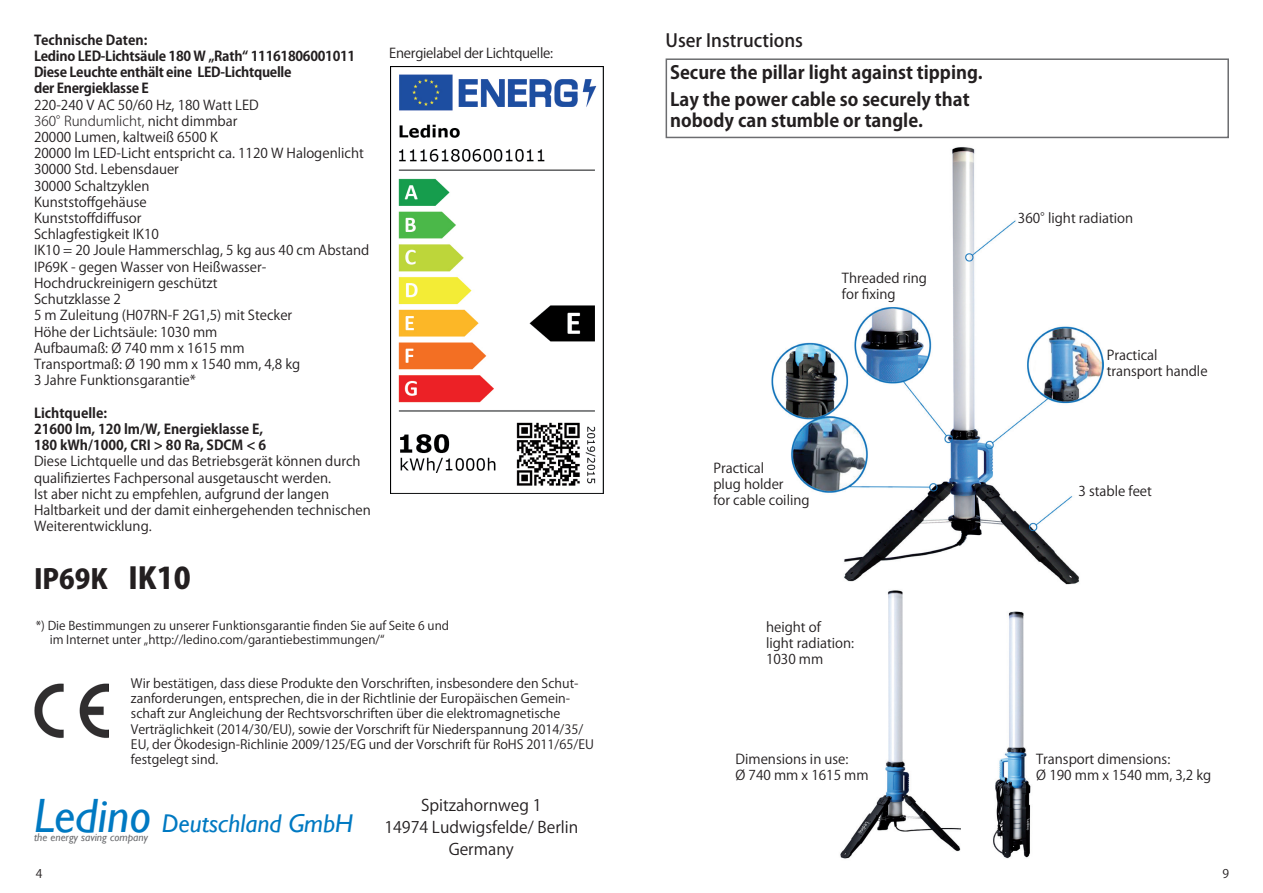
<style>
.page{position:relative;width:1263px;height:893px;background:#fff}
.page>*{position:absolute;margin:0;border:0;box-sizing:border-box;transform-origin:0 0}
.t1{font:800 27px "Koz Go Pro";color:#231f20}
.t2{font:italic 25.65px "Gill Sans";color:#0079c2}
.t3{font:700 18px/27px "Koz Go Pro";color:#231f20}
.t4{font:500 18px "Koz Go Pro";color:#231f20}
.t5{font:15.9px/21.9px "Koz Go Pro";color:#231f20;text-align:center}
.t6{font:13.5px/16.2px "Koz Go Pro";color:#231f20}
.t7{font:700 13.5px/16.2px "Koz Go Pro";letter-spacing:-.02em;color:#231f20}
.t8{font:700 13.5px/16.2px "Koz Go Pro";color:#231f20}
.t9{font:13.5px "Koz Go Pro";letter-spacing:-.02em;color:#231f20}
.t10{font:12.75px/15.3px "Koz Go Pro";color:#231f20}
.t11{font:12px/14.4px "Koz Go Pro";color:#231f20}
.t12{font:italic 11.25px "Gill Sans";color:#6c6d70}
.s1{font-weight:300}
.s2{font-size:29.4px}
.s3{font-size:48.15px}
</style>
<div class="page">
<img style="left:34px;top:683px;width:75px;height:55px">
<img style="left:390px;top:67px;width:213px;height:426px">
<img style="left:771px;top:147px;width:332px;height:438px">
<div style="left:666px;top:58px;width:563px;height:80px;border:2px solid #6c6d70"></div>
<img style="left:840px;top:590px;width:121px;height:269px">
<img style="left:993px;top:611px;width:38px;height:248px">
<p class="t7" style="left:34px;top:33px;width:323px">Technische Daten:<br>Ledino LED-Lichtsäule 180 W „Rath“ 11161806001011<br>Diese Leuchte enthält eine LED-Lichtquelle<br>der Energieklasse E</p>
<p class="t6" style="left:34px;top:97px;width:337px">220-240 V AC 50/60 Hz, 180 Watt LED<br><span class="s1">360°Rundumlicht,</span> nicht dimmbar<br>20000 Lumen, kaltweiß 6500 K<br>20000 lm LED-Licht entspricht ca. 1120 W Halogenlicht<br>30000 Std. Lebensdauer<br>30000 Schaltzyklen<br>Kunststoffgehäuse<br>Kunststoffdiffusor<br>Schlagfestigkeit IK10<br>IK10 = 20 Joule Hammerschlag, 5 kg aus 40 cm Abstand<br>IP69K - gegen Wasser von Heißwasser-<br>Hochdruckreinigern geschützt<br>Schutzklasse 2<br>5 m Zuleitung (H07RN-F 2G1,5) mit Stecker<br>Höhe der Lichtsäule: 1030 mm<br>Aufbaumaß: Ø 740 mm x 1615 mm<br>Transportmaß: Ø 190 mm x 1540 mm, 4,8 kg<br>3 Jahre Funktionsgarantie*</p>
<p class="t8" style="left:34px;top:406px;width:234px">Lichtquelle:<br>21600 lm, 120 lm/W, Energieklasse E,<br>180 kWh/1000, CRI &gt; 80 Ra, SDCM &lt; 6</p>
<p class="t6" style="left:34px;top:454px;width:338px">Diese Lichtquelle und das Betriebsgerät können durch qualifiziertes Fachpersonal ausgetauscht werden.<br>Ist aber nicht zu empfehlen, aufgrund der langen Haltbarkeit und der damit einhergehenden technischen Weiterentwicklung.</p>
<h1 class="t1" style="left:34px;top:562px;width:158px">IP69K <span class="s2">IK10</span></h1>
<p class="t9" style="left:389px;top:45px;width:165px">Energielabel der Lichtquelle:</p>
<p class="t11" style="left:50px;top:618px;width:401px;text-indent:-14px">*) Die Bestimmungen zu unserer Funktionsgarantie finden Sie auf Seite 6 und im Internet unter „http://ledino.com/garantiebestimmungen/“</p>
<p class="t10" style="left:131px;top:676px;width:464px">Wir bestätigen, dass diese Produkte den Vorschriften, insbesondere den Schut&shy;zanforderungen, entsprechen, die in der Richtlinie der Europäischen Gemein&shy;schaft zur Angleichung der Rechtsvorschriften über die elektromagnetische Verträglichkeit (2014/30/EU), sowie der Vorschrift für Niederspannung 2014/35/ EU, der Ökodesign-Richlinie 2009/125/EG und der Vorschrift für RoHS 2011/65/EU festgelegt sind.</p>
<h2 class="t2" style="left:34px;top:808px;width:321px"><span class="s3">Ledino</span> Deutschland GmbH</h2>
<p class="t12" style="left:34px;top:831px;width:115px">the energy saving company</p>
<p class="t11" style="left:36px;top:866px;width:8px">4</p>
<p class="t5" style="left:384px;top:795px;width:195px">Spitzahornweg 1<br>14974 Ludwigsfelde/ Berlin<br>Germany</p>
<h3 class="t4" style="left:665px;top:29px;width:139px">User Instructions</h3>
<h3 class="t3" style="left:670px;top:60px;width:314px">Secure the pillar light against tipping.<br>Lay the power cable so securely that</h3>
<h3 class="t3" style="left:670px;top:108px;width:254px">nobody can stumble or tangle.</h3>
<p class="t6" style="left:842px;top:270px;width:87px">Threaded ring for fixing</p>
<p class="t6" style="left:713px;top:460px;width:98px">Practical<br>plug holder<br>for cable coiling</p>
<p class="t6" style="left:1018px;top:211px;width:117px">360°light radiation</p>
<p class="t6" style="left:1107px;top:347px;width:102px">Practical transport handle</p>
<p class="t6" style="left:1078px;top:483px;width:75px">3 stable feet</p>
<p class="t6" style="left:766px;top:619px;width:90px">height of<br>light radiation:<br>1030 mm</p>
<p class="t6" style="left:735px;top:751px;width:135px">Dimensions in use:<br>Ø 740 mm x 1615 mm</p>
<p class="t6" style="left:1036px;top:751px;width:177px">Transport dimensions:<br>Ø 190 mm x 1540 mm, 3,2 kg</p>
<p class="t11" style="left:1222px;top:866px;width:8px">9</p>
</div>
